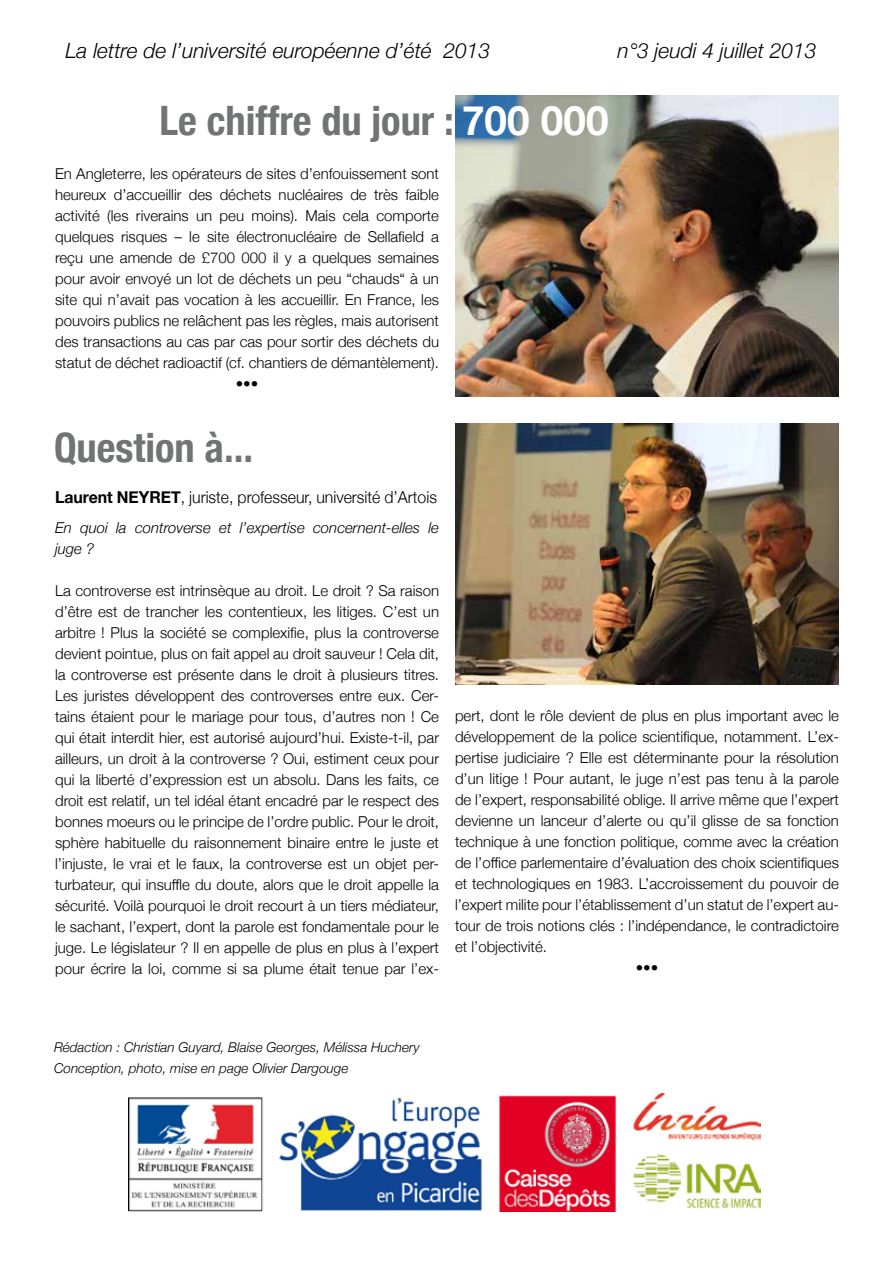
<style>
.page{position:relative;width:893px;height:1263px;background:#fff}
.page>*{position:absolute;margin:0;border:0;box-sizing:border-box;transform-origin:0 0}
.t1{font:700 condensed 40.5px "Helvetica Neue";color:#727375}
.t2{font:italic 300 21px "Helvetica Neue";color:#000}
.t3{font:300 16.5px "Helvetica Neue";color:#000;scale:.96 1}
.t4{font:300 15px/21px "Helvetica Neue";color:#000;text-align:justify}
.t5{font:italic 300 15px/21px "Helvetica Neue";color:#000}
.t6{font:italic 300 13.5px/21px "Helvetica Neue";color:#000}
.s1{font-stretch:normal;color:#fff}
.s2{font-weight:700}
</style>
<div class="page">
<img style="left:455px;top:423px;width:384px;height:262px">
<img style="left:455px;top:96px;width:384px;height:301px">
<img style="left:129px;top:1093px;width:631px;height:119px">
<h2 class="t2" style="left:65px;top:34px;width:426px">La lettre de l’université européenne d’été 2013</h2>
<h2 class="t2" style="left:617px;top:34px;width:201px">n°3 jeudi 4 juillet 2013</h2>
<h1 class="t1" style="left:159px;top:87px;width:451px">Le chiffre du jour : <span class="s1">700 000</span></h1>
<p class="t4" style="left:55px;top:162px;width:385px">En Angleterre, les opérateurs de sites d’enfouissement sont heureux d’accueillir des déchets nucléaires de très faible activité (les riverains un peu moins). Mais cela comporte quelques risques – le site électronucléaire de Sellafield a reçu une amende de £700 000 il y a quelques semaines pour avoir envoyé un lot de déchets un peu “chauds“ à un site qui n’avait pas vocation à les accueillir. En France, les pouvoirs publics ne relâchent pas les règles, mais autorisent des transactions au cas par cas pour sortir des déchets du statut de déchet radioactif (cf. chantiers de démantèlement).</p>
<p class="t4" style="left:236px;top:372px;width:24px">•••</p>
<h1 class="t1" style="left:54px;top:414px;width:201px">Question à...</h1>
<p class="t3" style="left:55px;top:484px;width:399px"><span class="s2">Laurent NEYRET</span>, juriste, professeur, université d’Artois</p>
<p class="t5" style="left:55px;top:516px;width:385px">En quoi la controverse et l’expertise concernent-elles le juge ?</p>
<p class="t4" style="left:55px;top:579px;width:385px">La controverse est intrinsèque au droit. Le droit ? Sa raison d’être est de trancher les contentieux, les litiges. C’est un arbitre ! Plus la société se complexifie, plus la controverse devient pointue, plus on fait appel au droit sauveur ! Cela dit, la controverse est présente dans le droit à plusieurs titres.<br>Les juristes développent des controverses entre eux. Cer&shy;tains étaient pour le mariage pour tous, d’autres non ! Ce qui était interdit hier, est autorisé aujourd’hui. Existe-t-il, par ailleurs, un droit à la controverse ? Oui, estiment ceux pour qui la liberté d’expression est un absolu. Dans les faits, ce droit est relatif, un tel idéal étant encadré par le respect des bonnes moeurs ou le principe de l’ordre public. Pour le droit, sphère habituelle du raisonnement binaire entre le juste et l’injuste, le vrai et le faux, la controverse est un objet per&shy;turbateur, qui insuffle du doute, alors que le droit appelle la sécurité. Voilà pourquoi le droit recourt à un tiers médiateur, le sachant, l’expert, dont la parole est fondamentale pour le juge. Le législateur ? Il en appelle de plus en plus à l’expert pour écrire la loi, comme si sa plume était tenue par l’ex-</p>
<p class="t4" style="left:455px;top:704px;width:385px">pert, dont le rôle devient de plus en plus important avec le développement de la police scientifique, notamment. L’ex&shy;pertise judiciaire ? Elle est déterminante pour la résolution d’un litige ! Pour autant, le juge n’est pas tenu à la parole de l’expert, responsabilité oblige. Il arrive même que l’expert devienne un lanceur d’alerte ou qu’il glisse de sa fonction technique à une fonction politique, comme avec la création de l’office parlementaire d’évaluation des choix scientifiques et technologiques en 1983. L’accroissement du pouvoir de l’expert milite pour l’établissement d’un statut de l’expert au&shy;tour de trois notions clés : l’indépendance, le contradictoire et l’objectivité.</p>
<p class="t4" style="left:636px;top:956px;width:24px">•••</p>
<p class="t6" style="left:54px;top:1036px;width:367px">Rédaction : Christian Guyard, Blaise Georges, Mélissa Huchery<br>Conception, photo, mise en page Olivier Dargouge</p>
</div>
